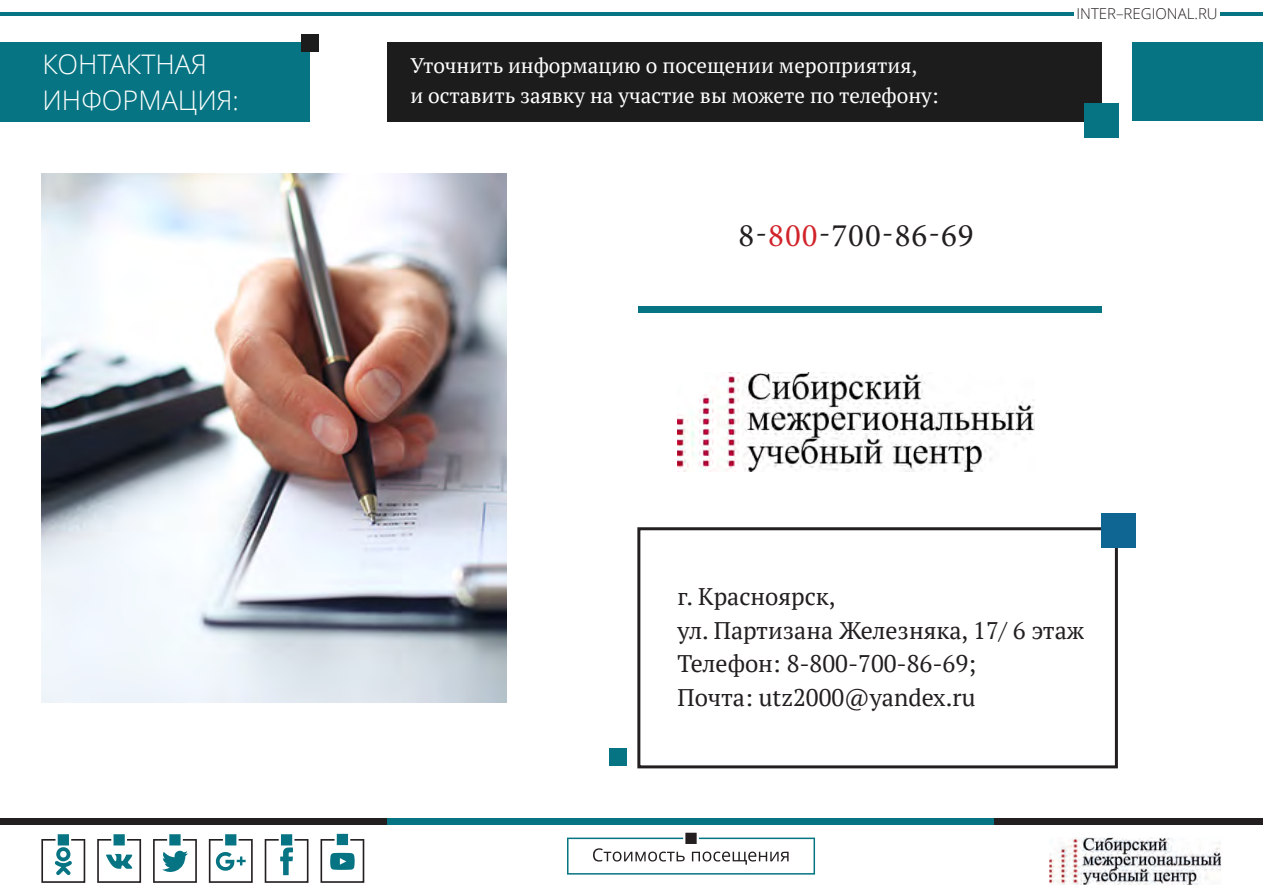
<style>
.page{position:relative;width:1263px;height:893px;background:#fff}
.page>*{position:absolute;margin:0;border:0;box-sizing:border-box;transform-origin:0 0}
.Стиль_абзаца_2{font:33px "Minion Pro";letter-spacing:.03em;color:#231f20}
.Стиль_абзаца_2-2{font:300 27px "Open Sans";color:#fff}
.Стиль_абзаца_2-3{font:24px "PT Serif";color:#231f20}
.Стиль_абзаца_2-4{font:21px/30px "PT Serif";color:#fff}
.t1{font:300 15px "Open Sans";color:#231f20}
.s1{color:#d1232a}
</style>
<div class="page">
<div style="left:0;top:818px;width:387px;height:7px;background:#231f20"></div>
<div style="left:994px;top:818px;width:269px;height:7px;background:#231f20"></div>
<div style="left:387px;top:818px;width:607px;height:7px;background:#067482"></div>
<hr style="left:0;top:12px;width:387px;height:4px;background:#067482">
<hr style="left:1220px;top:12px;width:43px;height:4px;background:#067482">
<hr style="left:387px;top:12px;width:687px;height:4px;background:#067482">
<svg style="left:567px;top:832px;width:248px;height:43px"></svg>
<img style="left:1049px;top:838px;width:172px;height:47px">
<svg style="left:41px;top:834px;width:44px;height:49px"></svg>
<svg style="left:97px;top:834px;width:44px;height:49px"></svg>
<svg style="left:153px;top:834px;width:44px;height:49px"></svg>
<svg style="left:209px;top:834px;width:44px;height:49px"></svg>
<svg style="left:265px;top:834px;width:43px;height:49px"></svg>
<svg style="left:320px;top:833px;width:44px;height:50px"></svg>
<div style="left:0;top:43px;width:309px;height:79px;background:#067482"></div>
<div style="left:387px;top:43px;width:714px;height:79px;background:#1c1c1c"></div>
<div style="left:301px;top:34px;width:17px;height:17px;background:#1c1c1c"></div>
<img style="left:41px;top:173px;width:465px;height:530px">
<div style="left:1133px;top:43px;width:130px;height:78px;background:#067482"></div>
<div style="left:1084px;top:104px;width:34px;height:34px;background:#067482"></div>
<img style="left:678px;top:373px;width:357px;height:98px">
<div style="left:638px;top:306px;width:463px;height:7px;background:#067482"></div>
<div style="left:637px;top:527px;width:481px;height:241px;border:3px solid #231f20"></div>
<div style="left:1101px;top:513px;width:34px;height:34px;background:#0f6692"></div>
<div style="left:609px;top:748px;width:17px;height:17px;background:#067482"></div>
<p class="Стиль_абзаца_2-2" style="left:43px;top:45px;width:166px">КОНТАКТНАЯ</p>
<p class="Стиль_абзаца_2-2" style="left:43px;top:81px;width:198px">ИНФОРМАЦИЯ:</p>
<p class="Стиль_абзаца_2-4" style="left:410px;top:51px;width:530px">Уточнить информацию о посещении мероприятия,<br>и оставить заявку на участие вы можете по телефону:</p>
<p class="Стиль_абзаца_2" style="left:739px;top:213px;width:237px">8-<span class="s1">800</span>-700-86-69</p>
<p class="t1" style="left:1076px;top:3px;width:143px">INTER–REGIONAL.RU</p>
<p class="Стиль_абзаца_2-3" style="left:678px;top:581px;width:160px">г. Красноярск,</p>
<p class="Стиль_абзаца_2-3" style="left:678px;top:614px;width:408px">ул. Партизана Железняка, 17/ 6 этаж</p>
<p class="Стиль_абзаца_2-3" style="left:678px;top:648px;width:300px">Телефон: 8-800-700-86-69;</p>
<p class="Стиль_абзаца_2-3" style="left:678px;top:682px;width:299px">Почта: utz2000@yandex.ru</p>
</div>
